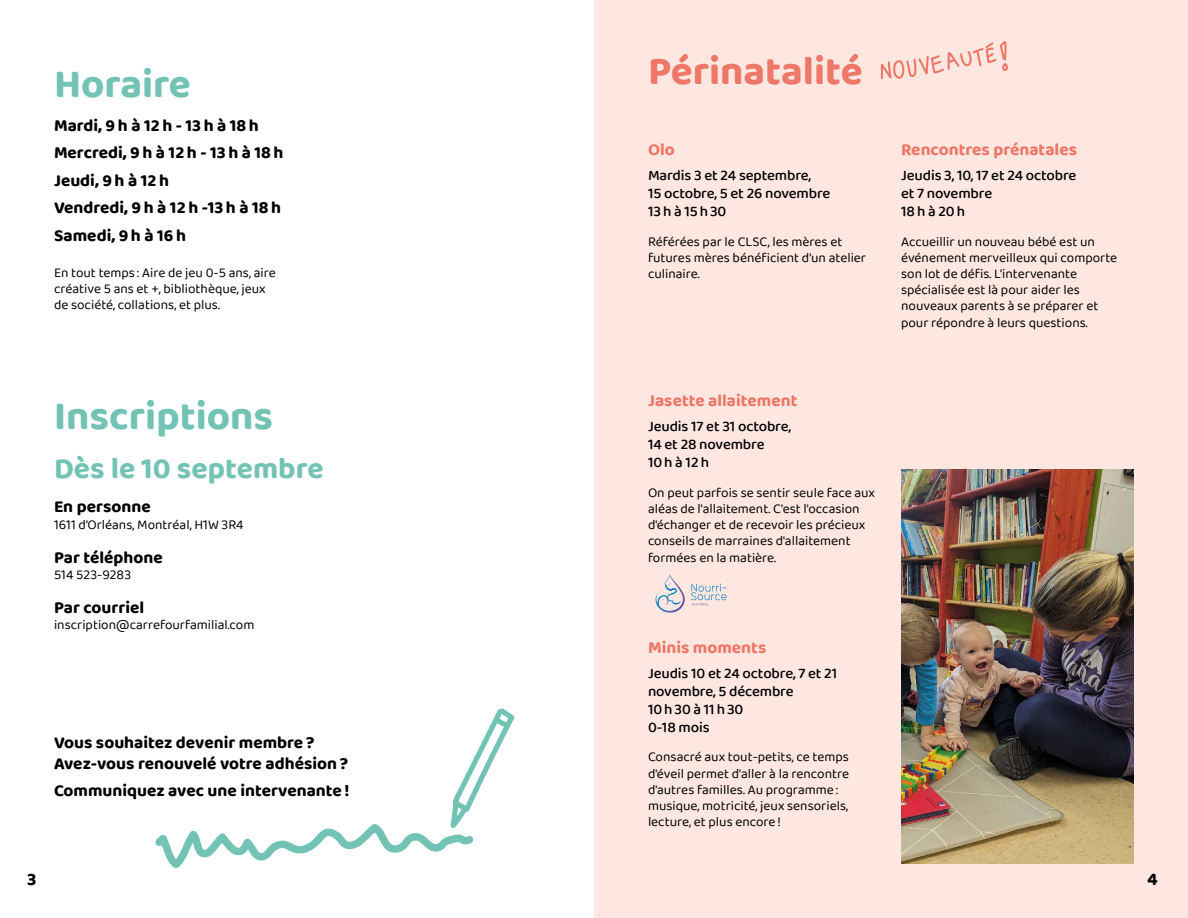
<style>
.page{position:relative;width:1188px;height:918px;background:#fff}
.page>*{position:absolute;margin:0;border:0;box-sizing:border-box;transform-origin:0 0}
.t1{font:700 40.5px "Baloo 2";color:#73c3b4}
.t2{font:700 40.5px "Baloo 2";color:#ee7768}
.t3{font:700 30px "Baloo 2";color:#73c3b4}
.t4{font:700 18px "Baloo Tammudu 2";color:#000}
.t5{font:700 17.25px/27.5px "Baloo 2";color:#000}
.t6{font:700 17.25px "Baloo 2";color:#ee7768}
.t7{font:500 15px/18px "Baloo Tammudu 2";letter-spacing:-.01em;color:#000}
.t8{font:13.5px/16.2px "Baloo 2";color:#000}
</style>
<div class="page">
<svg style="left:155px;top:708px;width:360px;height:160px"></svg>
<div style="left:594px;top:0;width:594px;height:918px;background:#fde7e0"></div>
<img style="left:901px;top:469px;width:233px;height:395px">
<svg style="left:881px;top:41px;width:127px;height:38px"></svg>
<svg style="left:691px;top:584px;width:36px;height:22px"></svg>
<svg style="left:656px;top:574px;width:29px;height:39px"></svg>
<h1 class="t1" style="left:54px;top:59px;width:138px">Horaire</h1>
<p class="t5" style="left:54px;top:111px;width:231px">Mardi, 9 h à 12 h - 13 h à 18 h<br>Mercredi, 9 h à 12 h - 13 h à 18 h<br>Jeudi, 9 h à 12 h<br>Vendredi, 9 h à 12 h -13 h à 18 h<br>Samedi, 9 h à 16 h</p>
<p class="t8" style="left:54px;top:265px;width:223px">En tout temps : Aire de jeu 0-5 ans, aire créative 5 ans et +, bibliothèque, jeux de société, collations, et plus.</p>
<h1 class="t1" style="left:54px;top:391px;width:221px">Inscriptions</h1>
<h2 class="t3" style="left:54px;top:450px;width:271px">Dès le 10 septembre</h2>
<p class="t5" style="left:54px;top:493px;width:98px">En personne</p>
<p class="t8" style="left:54px;top:517px;width:191px">1611 d’Orléans, Montréal, H1W 3R4</p>
<p class="t5" style="left:54px;top:543px;width:110px">Par téléphone</p>
<p class="t8" style="left:54px;top:567px;width:79px">514 523-9283</p>
<p class="t5" style="left:54px;top:593px;width:92px">Par courriel</p>
<p class="t8" style="left:54px;top:618px;width:202px">inscription@carrefourfamilial.com</p>
<p class="t5" style="left:54px;top:732px;width:296px;line-height:20.7px">Vous souhaitez devenir membre ?<br>Avez-vous renouvelé votre adhésion ?</p>
<p class="t5" style="left:54px;top:777px;width:297px">Communiquez avec une intervenante !</p>
<h1 class="t2" style="left:648px;top:46px;width:216px">Périnatalité</h1>
<p class="t6" style="left:648px;top:139px;width:28px">Olo</p>
<p class="t7" style="left:648px;top:166px;width:184px">Mardis 3 et 24 septembre,<br>15 octobre, 5 et 26 novembre<br>13 h à 15 h 30</p>
<p class="t8" style="left:648px;top:234px;width:220px">Référées par le CLSC, les mères et futures mères bénéficient d'un atelier culinaire.</p>
<p class="t6" style="left:648px;top:390px;width:151px">Jasette allaitement</p>
<p class="t7" style="left:648px;top:417px;width:145px">Jeudis 17 et 31 octobre,<br>14 et 28 novembre<br>10 h à 12 h</p>
<p class="t8" style="left:648px;top:485px;width:229px">On peut parfois se sentir seule face aux aléas de l'allaitement. C'est l'occasion d'échanger et de recevoir les précieux conseils de marraines d'allaitement formées en la matière.</p>
<p class="t6" style="left:901px;top:139px;width:177px">Rencontres prénatales</p>
<p class="t7" style="left:901px;top:166px;width:177px">Jeudis 3, 10, 17 et 24 octobre et 7 novembre<br>18 h à 20 h</p>
<p class="t8" style="left:901px;top:234px;width:218px">Accueillir un nouveau bébé est un événement merveilleux qui comporte son lot de défis. L'intervenante spécialisée est là pour aider les nouveaux parents à se préparer et pour répondre à leurs questions.</p>
<p class="t6" style="left:648px;top:637px;width:120px">Minis moments</p>
<p class="t7" style="left:648px;top:664px;width:191px">Jeudis 10 et 24 octobre, 7 et 21 novembre, 5 décembre<br>10 h 30 à 11 h 30<br>0-18 mois</p>
<p class="t8" style="left:648px;top:750px;width:203px">Consacré aux tout-petits, ce temps d'éveil permet d'aller à la rencontre d'autres familles. Au programme : musique, motricité, jeux sensoriels, lecture, et plus encore !</p>
<h3 class="t4" style="left:27px;top:868px;width:11px">3</h3>
<h3 class="t4" style="left:1147px;top:868px;width:12px">4</h3>
</div>
